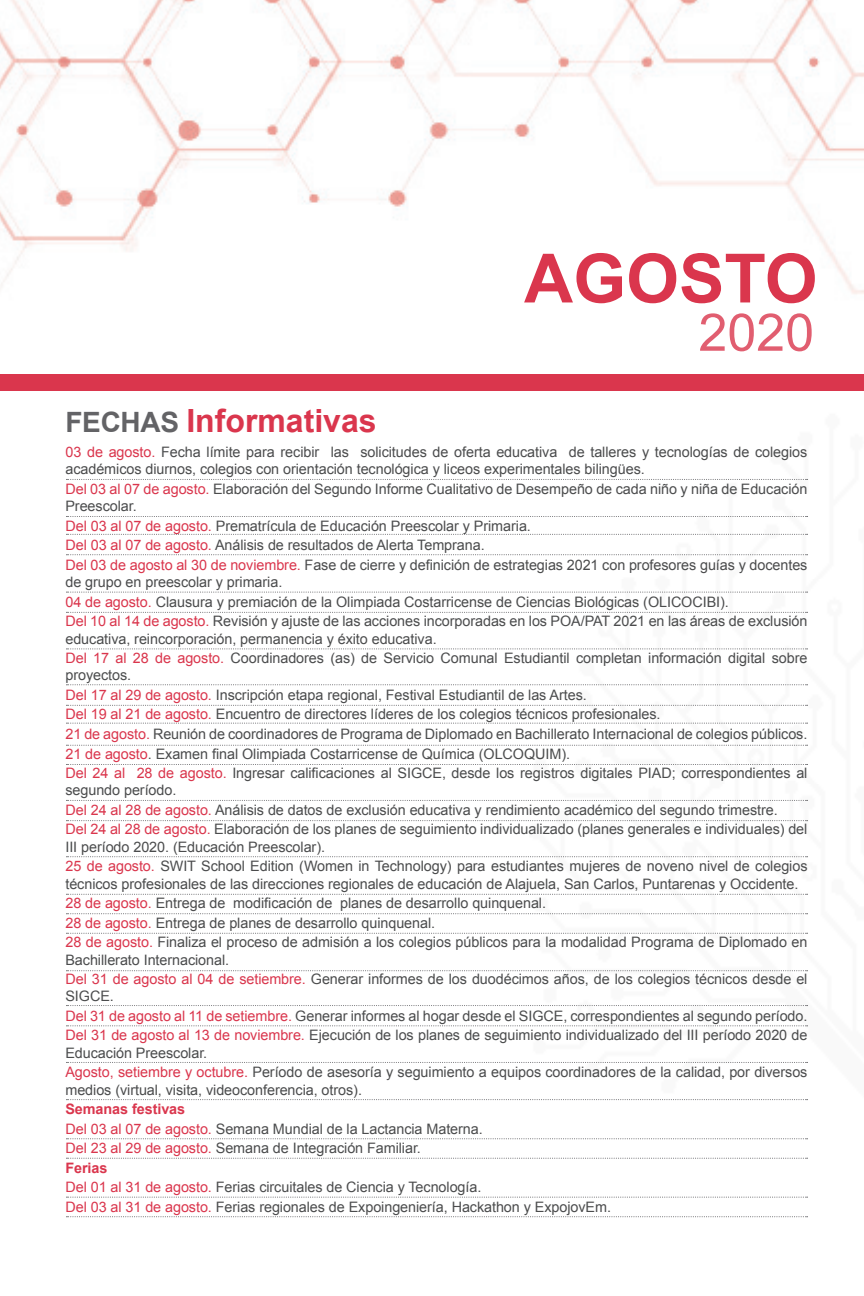
<style>
.page{position:relative;width:864px;height:1296px;background:#fff}
.page>*{position:absolute;margin:0;border:0;box-sizing:border-box;transform-origin:0 0}
.t1{font:700 68px "Arial";color:#da364d}
.t2{font:52px "Arial";color:#da364d}
.t3{font:700 32px "Arial";color:#da364d}
.t4{font:14.4px/17.2px "Arial";letter-spacing:-.005em;color:#4b4c4d}
.t5{font:700 14.4px "Arial";letter-spacing:-.005em;color:#da364d}
.s1{font-size:28px;color:#636366}
.s2{color:#da364d}
</style>
<div class="page">
<img style="left:0;top:0;width:864px;height:294px">
<img style="left:530px;top:478px;width:278px;height:740px">
<div style="left:0;top:374px;width:864px;height:17px;background:#da364d"></div>
<svg style="left:66px;top:479px;width:742px;height:1px"></svg>
<svg style="left:66px;top:516px;width:742px;height:1px"></svg>
<svg style="left:66px;top:534px;width:742px;height:1px"></svg>
<svg style="left:66px;top:554px;width:742px;height:1px"></svg>
<svg style="left:66px;top:592px;width:742px;height:1px"></svg>
<svg style="left:66px;top:612px;width:742px;height:1px"></svg>
<svg style="left:66px;top:648px;width:742px;height:1px"></svg>
<svg style="left:66px;top:684px;width:742px;height:1px"></svg>
<svg style="left:66px;top:723px;width:742px;height:1px"></svg>
<svg style="left:66px;top:705px;width:742px;height:1px"></svg>
<svg style="left:66px;top:745px;width:742px;height:1px"></svg>
<svg style="left:66px;top:764px;width:742px;height:1px"></svg>
<svg style="left:66px;top:800px;width:742px;height:1px"></svg>
<svg style="left:66px;top:820px;width:742px;height:1px"></svg>
<svg style="left:66px;top:856px;width:742px;height:1px"></svg>
<svg style="left:66px;top:894px;width:742px;height:1px"></svg>
<svg style="left:66px;top:933px;width:742px;height:1px"></svg>
<svg style="left:66px;top:913px;width:742px;height:1px"></svg>
<svg style="left:66px;top:970px;width:742px;height:1px"></svg>
<svg style="left:66px;top:1005px;width:742px;height:1px"></svg>
<svg style="left:66px;top:1025px;width:742px;height:1px"></svg>
<svg style="left:66px;top:1099px;width:742px;height:1px"></svg>
<svg style="left:66px;top:1062px;width:742px;height:1px"></svg>
<svg style="left:66px;top:1158px;width:742px;height:1px"></svg>
<svg style="left:66px;top:1138px;width:742px;height:1px"></svg>
<svg style="left:66px;top:1197px;width:742px;height:1px"></svg>
<svg style="left:66px;top:1216px;width:742px;height:1px"></svg>
<p class="t1" style="left:524px;top:234px;width:295px">AGOSTO</p>
<h2 class="t2" style="left:698px;top:298px;width:117px">2020</h2>
<p class="t3" style="left:65px;top:400px;width:313px"><span class="s1">FECHAS</span> Informativas</p>
<p class="t4" style="left:65px;top:444px;width:743px"><span class="s2">03 de agosto.</span> Fecha límite para recibir las solicitudes de oferta educativa de talleres y tecnologías de colegios académicos diurnos, colegios con orientación tecnológica y liceos experimentales bilingües.</p>
<p class="t4" style="left:65px;top:480px;width:744px"><span class="s2">Del 03 al 07 de agosto.</span> Elaboración del Segundo Informe Cualitativo de Desempeño de cada niño y niña de Educación<br>Preescolar.</p>
<p class="t4" style="left:65px;top:517px;width:467px"><span class="s2">Del 03 al 07 de agosto.</span> Prematrícula de Educación Preescolar y Primaria.</p>
<p class="t4" style="left:65px;top:537px;width:421px"><span class="s2">Del 03 al 07 de agosto.</span> Análisis de resultados de Alerta Temprana.</p>
<p class="t4" style="left:65px;top:556px;width:744px"><span class="s2">Del 03 de agosto al 30 de noviembre.</span> Fase de cierre y definición de estrategias 2021 con profesores guías y docentes de grupo en preescolar y primaria.</p>
<p class="t4" style="left:65px;top:593px;width:665px"><span class="s2">04 de agosto.</span> Clausura y premiación de la Olimpiada Costarricense de Ciencias Biológicas (OLICOCIBI).</p>
<p class="t4" style="left:65px;top:613px;width:744px"><span class="s2">Del 10 al 14 de agosto.</span> Revisión y ajuste de las acciones incorporadas en los POA/PAT 2021 en las áreas de exclusión educativa, reincorporación, permanencia y éxito educativa.</p>
<p class="t4" style="left:65px;top:650px;width:744px"><span class="s2">Del 17 al 28 de agosto.</span> Coordinadores (as) de Servicio Comunal Estudiantil completan información digital sobre proyectos.</p>
<p class="t4" style="left:65px;top:686px;width:523px"><span class="s2">Del 17 al 29 de agosto.</span> Inscripción etapa regional, Festival Estudiantil de las Artes.</p>
<p class="t4" style="left:65px;top:706px;width:597px"><span class="s2">Del 19 al 21 de agosto.</span> Encuentro de directores líderes de los colegios técnicos profesionales.</p>
<p class="t4" style="left:65px;top:726px;width:743px"><span class="s2">21 de agosto.</span> Reunión de coordinadores de Programa de Diplomado en Bachillerato Internacional de colegios públicos.</p>
<p class="t4" style="left:65px;top:745px;width:506px"><span class="s2">21 de agosto</span>. Examen final Olimpiada Costarricense de Química (OLCOQUIM).</p>
<p class="t4" style="left:65px;top:765px;width:744px"><span class="s2">Del 24 al 28 de agosto.</span> Ingresar calificaciones al SIGCE, desde los registros digitales PIAD; correspondientes al segundo período.</p>
<p class="t4" style="left:65px;top:801px;width:714px"><span class="s2">Del 24 al 28 de agosto.</span> Análisis de datos de exclusión educativa y rendimiento académico del segundo trimestre.</p>
<p class="t4" style="left:65px;top:821px;width:743px"><span class="s2">Del 24 al 28 de agosto.</span> Elaboración de los planes de seguimiento individualizado (planes generales e individuales) del<br>III período 2020. (Educación Preescolar).</p>
<p class="t4" style="left:65px;top:858px;width:744px"><span class="s2">25 de agosto.</span> SWIT School Edition (Women in Technology) para estudiantes mujeres de noveno nivel de colegios técnicos profesionales de las direcciones regionales de educación de Alajuela, San Carlos, Puntarenas y Occidente.</p>
<p class="t4" style="left:65px;top:895px;width:482px"><span class="s2">28 de agosto.</span> Entrega de modificación de planes de desarrollo quinquenal.</p>
<p class="t4" style="left:65px;top:914px;width:371px"><span class="s2">28 de agosto.</span> Entrega de planes de desarrollo quinquenal.</p>
<p class="t4" style="left:65px;top:934px;width:743px"><span class="s2">28 de agosto.</span> Finaliza el proceso de admisión a los colegios públicos para la modalidad Programa de Diplomado en<br>Bachillerato Internacional.</p>
<p class="t4" style="left:65px;top:971px;width:744px"><span class="s2">Del 31 de agosto al 04 de setiembre.</span> Generar informes de los duodécimos años, de los colegios técnicos desde el<br>SIGCE.</p>
<p class="t4" style="left:65px;top:1007px;width:744px"><span class="s2">Del 31 de agosto al 11 de setiembre.</span> Generar informes al hogar desde el SIGCE, correspondientes al segundo período.</p>
<p class="t4" style="left:65px;top:1027px;width:744px"><span class="s2">Del 31 de agosto al 13 de noviembre.</span> Ejecución de los planes de seguimiento individualizado del III período 2020 de<br>Educación Preescolar.</p>
<p class="t4" style="left:65px;top:1064px;width:744px"><span class="s2">Agosto, setiembre y octubre.</span> Período de asesoría y seguimiento a equipos coordinadores de la calidad, por diversos medios (virtual, visita, videoconferencia, otros).</p>
<p class="t5" style="left:65px;top:1100px;width:121px">Semanas festivas</p>
<p class="t4" style="left:65px;top:1120px;width:419px"><span class="s2">Del 03 al 07 de agosto.</span> Semana Mundial de la Lactancia Materna.</p>
<p class="t4" style="left:65px;top:1140px;width:357px"><span class="s2">Del 23 al 29 de agosto.</span> Semana de Integración Familiar.</p>
<p class="t5" style="left:65px;top:1158px;width:44px">Ferias</p>
<p class="t4" style="left:65px;top:1179px;width:417px"><span class="s2">Del 01 al 31 de agosto.</span> Ferias circuitales de Ciencia y Tecnología.</p>
<p class="t4" style="left:65px;top:1198px;width:547px"><span class="s2">Del 03 al 31 de agosto.</span> Ferias regionales de Expoingeniería, Hackathon y ExpojovEm.</p>
</div>
